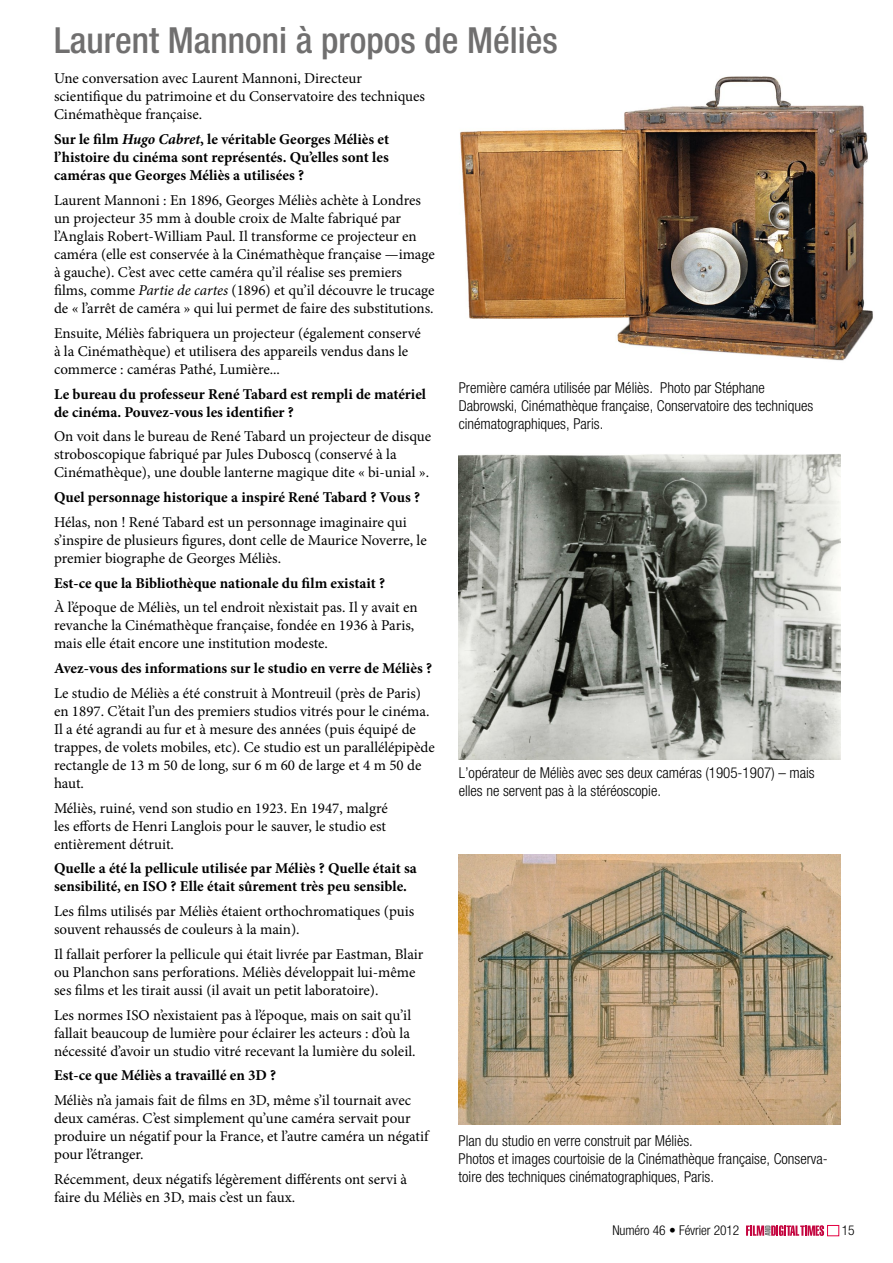
<style>
.page{position:relative;width:893px;height:1263px;background:#fff}
.page>*{position:absolute;margin:0;border:0;box-sizing:border-box;transform-origin:0 0}
.t1{font:500 condensed 36px "Helvetica Neue LT Std";color:#706f6f}
.t2{font:15px/18px "Minion Pro";color:#000}
.t3{font:700 15px/18px "Minion Pro";color:#000}
.t4{font:300 condensed 15px/18px "Helvetica Neue LT Std";color:#000}
.t5{font:300 condensed 13.5px "Helvetica Neue LT Std";letter-spacing:-.01em;color:#000}
.s1{font-style:italic}
</style>
<div class="page">
<svg style="left:746px;top:1225px;width:78px;height:11px"></svg>
<div style="left:827px;top:1225px;width:12px;height:11px;border:1px solid #e40042"></div>
<img style="left:459px;top:854px;width:381px;height:270px">
<img style="left:459px;top:454px;width:381px;height:306px">
<img style="left:460px;top:76px;width:413px;height:285px">
<h1 class="t1" style="left:54px;top:18px;width:505px">Laurent Mannoni à propos de Méliès</h1>
<p class="t2" style="left:54px;top:70px;width:373px">Une conversation avec Laurent Mannoni, Directeur scientifique du patrimoine et du Conservatoire des techniques<br>Cinémathèque française.</p>
<p class="t3" style="left:54px;top:130px;width:337px;text-align:justify">Sur le film <span class="s1">Hugo Cabret</span>, le véritable Georges Méliès et l’histoire du cinéma sont représentés. Qu’elles sont les caméras que Georges Méliès a utilisées ?</p>
<p class="t2" style="left:54px;top:191px;width:382px">Laurent Mannoni : En 1896, Georges Méliès achète à Londres un projecteur 35 mm à double croix de Malte fabriqué par l’Anglais Robert-William Paul. Il transforme ce projecteur en caméra (elle est conservée à la Cinémathèque française —image à gauche). C’est avec cette caméra qu’il réalise ses premiers films, comme <span class="s1">Partie de cartes</span> (1896) et qu’il découvre le trucage de « l’arrêt de caméra » qui lui permet de faire des substitutions.</p>
<p class="t2" style="left:54px;top:324px;width:368px">Ensuite, Méliès fabriquera un projecteur (également conservé à la Cinémathèque) et utilisera des appareils vendus dans le commerce : caméras Pathé, Lumière...</p>
<p class="t3" style="left:54px;top:385px;width:374px">Le bureau du professeur René Tabard est rempli de matériel de cinéma. Pouvez-vous les identifier ?</p>
<p class="t2" style="left:54px;top:428px;width:379px">On voit dans le bureau de René Tabard un projecteur de disque stroboscopique fabriqué par Jules Duboscq (conservé à la<br>Cinémathèque), une double lanterne magique dite « bi-unial ».</p>
<p class="t3" style="left:54px;top:488px;width:367px">Quel personnage historique a inspiré René Tabard ? Vous ?</p>
<p class="t2" style="left:54px;top:513px;width:374px">Hélas, non ! René Tabard est un personnage imaginaire qui s’inspire de plusieurs figures, dont celle de Maurice Noverre, le premier biographe de Georges Méliès.</p>
<p class="t3" style="left:54px;top:574px;width:333px">Est-ce que la Bibliothèque nationale du film existait ?</p>
<p class="t2" style="left:54px;top:599px;width:365px">À l’époque de Méliès, un tel endroit n’existait pas. Il y avait en revanche la Cinémathèque française, fondée en 1936 à Paris, mais elle était encore une institution modeste.</p>
<p class="t3" style="left:54px;top:659px;width:379px">Avez-vous des informations sur le studio en verre de Méliès ?</p>
<p class="t2" style="left:54px;top:684px;width:382px">Le studio de Méliès a été construit à Montreuil (près de Paris) en 1897. C’était l’un des premiers studios vitrés pour le cinéma.<br>Il a été agrandi au fur et à mesure des années (puis équipé de trappes, de volets mobiles, etc). Ce studio est un parallélépipède rectangle de 13 m 50 de long, sur 6 m 60 de large et 4 m 50 de haut.</p>
<p class="t2" style="left:54px;top:799px;width:335px;text-align:justify">Méliès, ruiné, vend son studio en 1923. En 1947, malgré les efforts de Henri Langlois pour le sauver, le studio est entièrement détruit.</p>
<p class="t3" style="left:54px;top:859px;width:364px">Quelle a été la pellicule utilisée par Méliès ? Quelle était sa sensibilité, en ISO ? Elle était sûrement très peu sensible.</p>
<p class="t2" style="left:54px;top:902px;width:362px">Les films utilisés par Méliès étaient orthochromatiques (puis souvent rehaussés de couleurs à la main).</p>
<p class="t2" style="left:54px;top:945px;width:371px">Il fallait perforer la pellicule qui était livrée par Eastman, Blair ou Planchon sans perforations. Méliès développait lui-même ses films et les tirait aussi (il avait un petit laboratoire).</p>
<p class="t2" style="left:54px;top:1006px;width:363px">Les normes ISO n’existaient pas à l’époque, mais on sait qu’il fallait beaucoup de lumière pour éclairer les acteurs : d’où la nécessité d’avoir un studio vitré recevant la lumière du soleil.</p>
<p class="t3" style="left:54px;top:1066px;width:224px">Est-ce que Méliès a travaillé en 3D ?</p>
<p class="t2" style="left:54px;top:1091px;width:376px">Méliès n’a jamais fait de films en 3D, même s’il tournait avec deux caméras. C’est simplement qu’une caméra servait pour produire un négatif pour la France, et l’autre caméra un négatif pour l’étranger.</p>
<p class="t2" style="left:54px;top:1170px;width:355px">Récemment, deux négatifs légèrement différents ont servi à faire du Méliès en 3D, mais c’est un faux.</p>
<p class="t4" style="left:459px;top:378px;width:356px">Première caméra utilisée par Méliès. Photo par Stéphane<br>Dabrowski, Cinémathèque française, Conservatoire des techniques cinématographiques, Paris.</p>
<p class="t4" style="left:459px;top:763px;width:358px">L’opérateur de Méliès avec ses deux caméras (1905-1907) – mais elles ne servent pas à la stéréoscopie.</p>
<p class="t4" style="left:459px;top:1131px;width:371px">Plan du studio en verre construit par Méliès.<br>Photos et images courtoisie de la Cinémathèque française, Conserva&shy;toire des techniques cinématographiques, Paris.</p>
<p class="t5" style="left:612px;top:1222px;width:128px">Numéro 46 • Février 2012</p>
<p class="t5" style="left:842px;top:1222px;width:14px">15</p>
</div>
